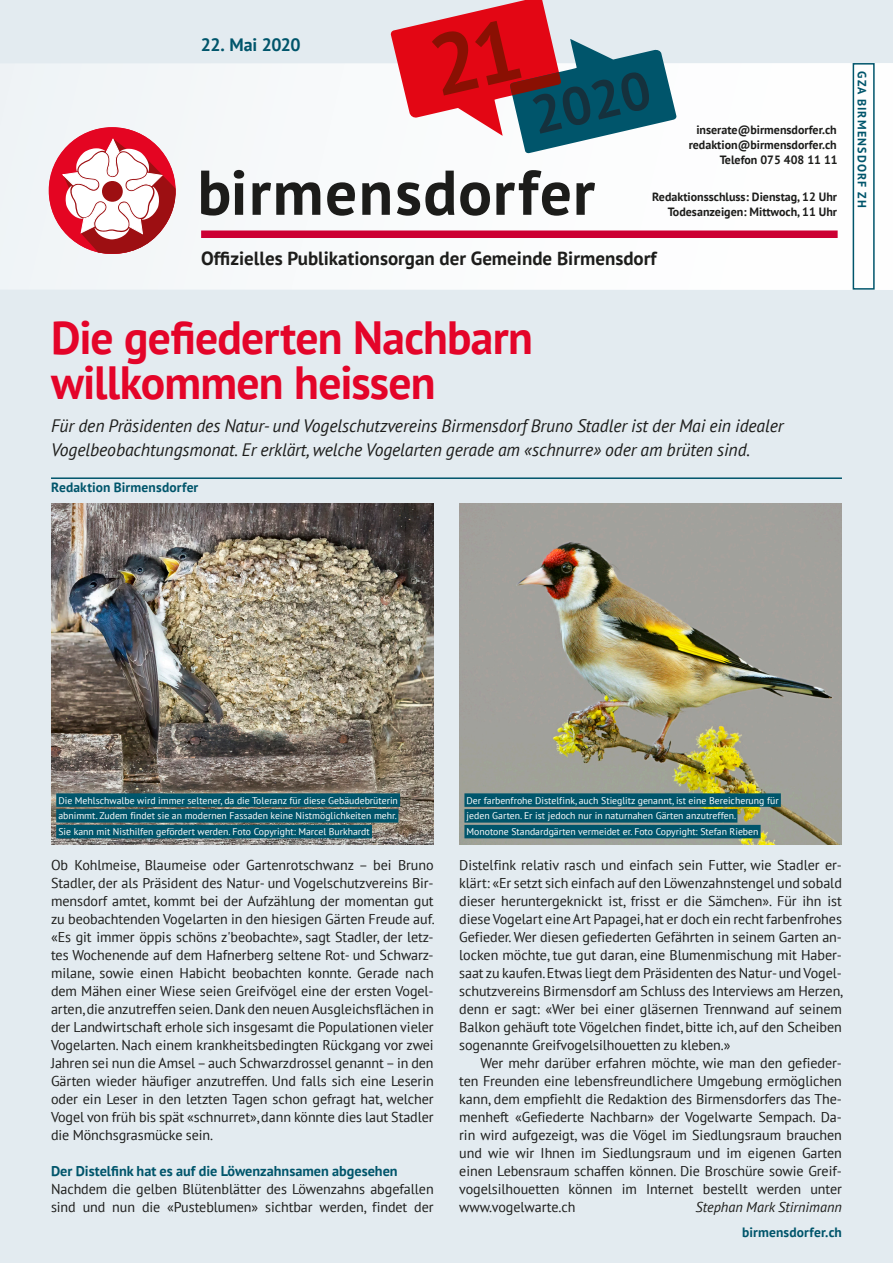
<style>
.page{position:relative;width:893px;height:1263px;background:#e3ebf0}
.page>*{position:absolute;margin:0;border:0;box-sizing:border-box;transform-origin:0 0}
.t1{font:700 53.25px "PT Sans";color:#15313d}
.t2{font:700 46.5px/45px "PT Sans";letter-spacing:-.02em;color:#e40429}
.t3{font:700 19.05px "PT Sans";color:#1d1d1b}
.t4{font:italic 18px/24px "PT Sans";letter-spacing:-.005em;color:#1d1d1b}
.t5{font:700 17.85px "PT Sans";letter-spacing:-.03em;color:#00556b}
.t6{font:14.25px/18px "PT Sans";letter-spacing:-.005em;color:#1d1d1b;text-align:justify}
.t7{font:700 14.25px "PT Sans";color:#00556b}
.t8{font:italic 14.25px "PT Sans";color:#1d1d1b}
.t9{font:700 13.5px "PT Sans";letter-spacing:.01em;color:#00556b}
.t10{font:700 12px/15px "PT Sans";color:#1d1d1b;text-align:right}
.t11{font:700 12px "PT Sans";letter-spacing:.1em;color:#00556b}
.t12{font:9.75px/15.8px "PT Sans";color:#fff}
</style>
<div class="page">
<div style="left:0;top:63px;width:893px;height:226px;background:#fff"></div>
<div style="left:201px;top:230px;width:637px;height:8px;background:#c03"></div>
<svg style="left:201px;top:170px;width:43px;height:46px"></svg>
<svg style="left:253px;top:182px;width:67px;height:33px"></svg>
<svg style="left:327px;top:182px;width:28px;height:34px"></svg>
<svg style="left:362px;top:182px;width:28px;height:33px"></svg>
<svg style="left:397px;top:171px;width:57px;height:45px"></svg>
<svg style="left:460px;top:182px;width:30px;height:34px"></svg>
<svg style="left:496px;top:170px;width:74px;height:46px"></svg>
<svg style="left:576px;top:183px;width:19px;height:32px"></svg>
<div style="left:49px;top:127px;width:127px;height:127px;background:#e40522;border-radius:50%"></div>
<svg style="left:62px;top:136px;width:115px;height:118px"></svg>
<div style="left:853px;top:63px;width:22px;height:227px;border:2px solid #00556b"></div>
<hr style="left:51px;top:477px;width:791px;height:2px;background:#00556b">
<img style="left:459px;top:503px;width:383px;height:341px">
<div style="left:464px;top:793px;width:317px;height:14px;background:#00556b"></div>
<div style="left:464px;top:809px;width:273px;height:14px;background:#00556b"></div>
<div style="left:464px;top:825px;width:297px;height:13px;background:#00556b"></div>
<img style="left:51px;top:503px;width:383px;height:341px">
<div style="left:56px;top:793px;width:344px;height:14px;background:#00556b"></div>
<div style="left:56px;top:809px;width:342px;height:14px;background:#00556b"></div>
<div style="left:56px;top:825px;width:316px;height:13px;background:#00556b"></div>
<svg style="left:391px;top:0;width:285px;height:153px"></svg>
<p class="t5" style="left:201px;top:33px;width:101px">22. Mai 2020</p>
<h1 class="t1" style="left:525px;top:82px;width:122px;rotate:-13deg">2020</h1>
<p class="t10" style="left:689px;top:122px;width:150px">inserate@birmensdorfer.ch redaktion@birmensdorfer.ch<br>Telefon 075 408 11 11</p>
<p class="t10" style="left:652px;top:189px;width:186px">Redaktionsschluss: Dienstag, 12 Uhr<br>Todesanzeigen: Mittwoch, 11 Uhr</p>
<h3 class="t3" style="left:201px;top:245px;width:457px">Offizielles Publikationsorgan der Gemeinde Birmensdorf</h3>
<h2 class="t2" style="left:51px;top:314px;width:483px">Die gefiederten Nachbarn willkommen heissen</h2>
<p class="t4" style="left:51px;top:413px;width:734px">Für den Präsidenten des Natur- und Vogelschutzvereins Birmensdorf Bruno Stadler ist der Mai ein idealer<br>Vogelbeobachtungsmonat. Er erklärt, welche Vogelarten gerade am «schnurre» oder am brüten sind.</p>
<p class="t9" style="left:51px;top:478px;width:149px">Redaktion Birmensdorfer</p>
<p class="t11" style="left:870px;top:71px;width:137px;rotate:90deg">GZA BIRMENSDORF ZH</p>
<p class="t12" style="left:58px;top:792px;width:341px;text-align:justify">Die Mehlschwalbe wird immer seltener, da die Toleranz für diese Gebäudebrüterin abnimmt. Zudem findet sie an modernen Fassaden keine Nistmöglichkeiten mehr.<br>Sie kann mit Nisthilfen gefördert werden. Foto Copyright: Marcel Burkhardt</p>
<p class="t6" style="left:51px;top:855px;width:385px">Ob Kohlmeise, Blaumeise oder Gartenrotschwanz – bei Bruno Stadler, der als Präsident des Natur- und Vogelschutzvereins Bir&shy;mensdorf amtet, kommt bei der Aufzählung der momentan gut zu beobachtenden Vogelarten in den hiesigen Gärten Freude auf. «Es git immer öppis schöns z'beobachte», sagt Stadler, der letz&shy;tes Wochenende auf dem Hafnerberg seltene Rot- und Schwarz&shy;milane, sowie einen Habicht beobachten konnte. Gerade nach dem Mähen einer Wiese seien Greifvögel eine der ersten Vogel&shy;arten, die anzutreffen seien. Dank den neuen Ausgleichsflächen in der Landwirtschaft erhole sich insgesamt die Populationen vieler Vogelarten. Nach einem krankheitsbedingten Rückgang vor zwei Jahren sei nun die Amsel – auch Schwarzdrossel genannt – in den Gärten wieder häufiger anzutreffen. Und falls sich eine Leserin oder ein Leser in den letzten Tagen schon gefragt hat, welcher Vogel von früh bis spät «schnurret», dann könnte dies laut Stadler die Mönchsgrasmücke sein.</p>
<p class="t7" style="left:51px;top:1161px;width:348px">Der Distelfink hat es auf die Löwenzahnsamen abgesehen</p>
<p class="t6" style="left:51px;top:1179px;width:384px">Nachdem die gelben Blütenblätter des Löwenzahns abgefallen sind und nun die «Pusteblumen» sichtbar werden, findet der</p>
<p class="t12" style="left:467px;top:792px;width:314px">Der farbenfrohe Distelfink, auch Stieglitz genannt, ist eine Bereicherung für jeden Garten. Er ist jedoch nur in naturnahen Gärten anzutreffen.<br>Monotone Standardgärten vermeidet er. Foto Copyright: Stefan Rieben</p>
<p class="t6" style="left:459px;top:855px;width:385px">Distelfink relativ rasch und einfach sein Futter, wie Stadler er&shy;klärt: «Er setzt sich einfach auf den Löwenzahnstengel und sobald dieser heruntergeknickt ist, frisst er die Sämchen». Für ihn ist diese Vogelart eine Art Papagei, hat er doch ein recht farbenfrohes Gefieder. Wer diesen gefiederten Gefährten in seinem Garten an&shy;locken möchte, tue gut daran, eine Blumenmischung mit Haber&shy;saat zu kaufen. Etwas liegt dem Präsidenten des Natur- und Vogel&shy;schutzvereins Birmensdorf am Schluss des Interviews am Herzen, denn er sagt: «Wer bei einer gläsernen Trennwand auf seinem Balkon gehäuft tote Vögelchen findet, bitte ich, auf den Scheiben sogenannte Greifvogelsilhouetten zu kleben.»</p>
<p class="t6" style="left:459px;top:1053px;width:384px;text-indent:21px">Wer mehr darüber erfahren möchte, wie man den gefieder&shy;ten Freunden eine lebensfreundlichere Umgebung ermöglichen kann, dem empfiehlt die Redaktion des Birmensdorfers das The&shy;menheft «Gefiederte Nachbarn» der Vogelwarte Sempach. Da&shy;rin wird aufgezeigt, was die Vögel im Siedlungsraum brauchen und wie wir Ihnen im Siedlungsraum und im eigenen Garten einen Lebensraum schaffen können. Die Broschüre sowie Greif&shy;vogelsilhouetten können im Internet bestellt werden unter www.vogelwarte.ch</p>
<p class="t8" style="left:695px;top:1198px;width:148px">Stephan Mark Stirnimann</p>
<p class="t9" style="left:742px;top:1224px;width:101px">birmensdorfer.ch</p>
</div>
